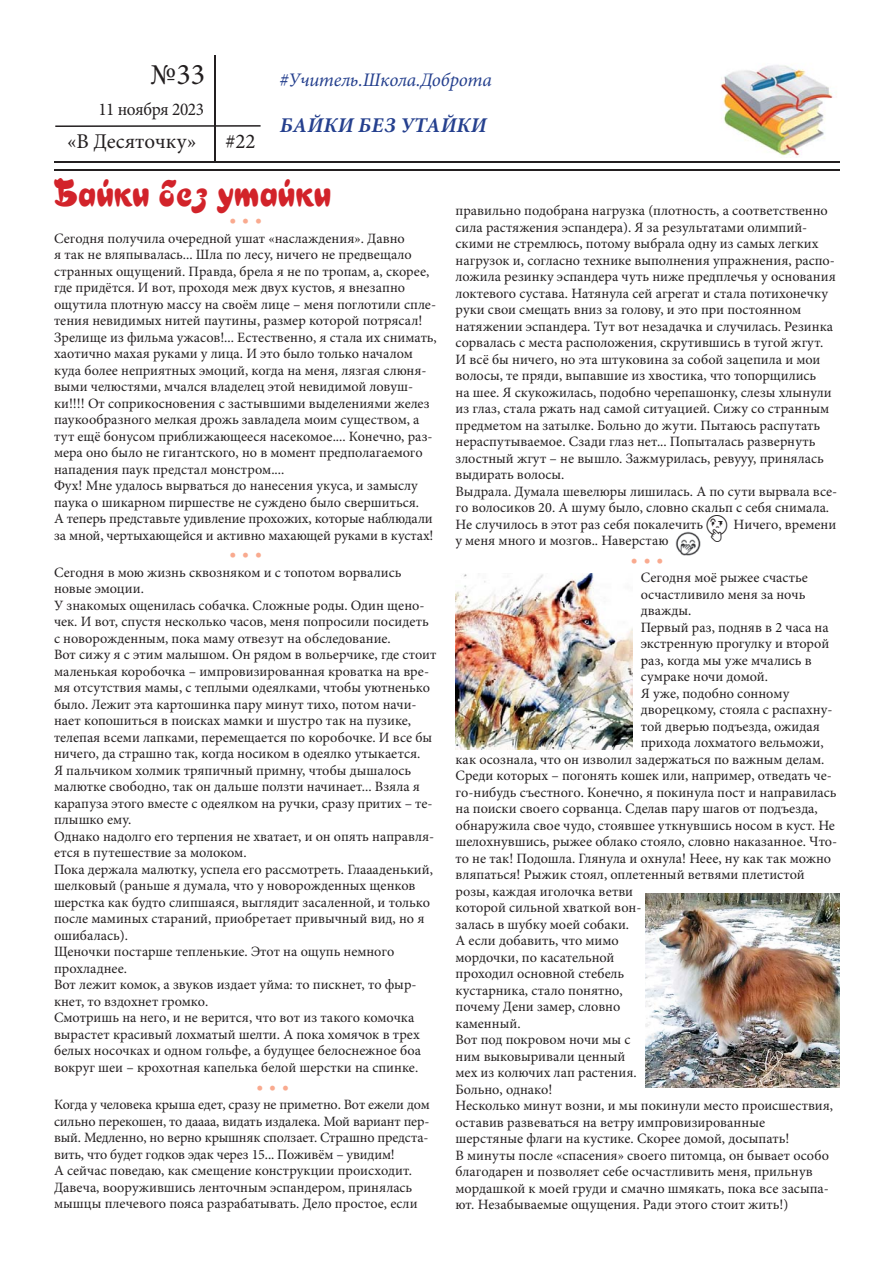
<style>
.page{position:relative;width:893px;height:1263px;background:#fff}
.page>*{position:absolute;margin:0;border:0;box-sizing:border-box;transform-origin:0 0}
.t1{font:39px "Asylbek M29 kz";letter-spacing:-.01em;color:#d2232a}
.t2{font:30px "Minion Pro";color:#231f20}
.t3{font:21px "Minion Pro";color:#231f20}
.t4{font:italic 700 21px "Minion Pro";letter-spacing:.01em;color:#25408e}
.t5{font:italic 19.2px "Minion Pro";letter-spacing:-.01em;color:#25408e}
.t6{font:18px "Minion Pro";letter-spacing:-.02em;color:#231f20;scale:.96 1}
.t7{font:14.25px/16.5px "Minion Pro";color:#231f20}
.t8{font:900 14.25px "Helios";color:#f9aa8f}
.s1{color:#fff}
</style>
<div class="page">
<hr style="left:54px;top:169px;width:785px;height:2px;background:#231f20">
<hr style="left:54px;top:161px;width:785px;height:1px;background:#231f20">
<hr style="left:214px;top:55px;width:2px;height:107px;background:#231f20">
<hr style="left:55px;top:125px;width:206px;height:2px;background:#231f20">
<img style="left:676px;top:531px;width:25px;height:25px">
<img style="left:720px;top:65px;width:117px;height:92px">
<img style="left:455px;top:573px;width:177px;height:177px">
<img style="left:645px;top:894px;width:194px;height:194px">
<h2 class="t2" style="left:150px;top:56px;width:56px">№33</h2>
<p class="t6" style="left:98px;top:98px;width:112px">11 ноября 2023</p>
<h3 class="t5" style="left:280px;top:68px;width:214px">#Учитель.Школа.Доброта</h3>
<h3 class="t4" style="left:280px;top:112px;width:208px">БАЙКИ БЕЗ УТАЙКИ</h3>
<h3 class="t3" style="left:67px;top:128px;width:131px">«В Десяточку»</h3>
<h3 class="t3" style="left:225px;top:128px;width:32px">#22</h3>
<h1 class="t1" style="left:54px;top:170px;width:279px"><span class="s1">Б</span>айки <span class="s1">б</span>ез <span class="s1">у</span>тайки</h1>
<p class="t8" style="left:229px;top:215px;width:34px">· · ·</p>
<p class="t7" style="left:54px;top:229px;width:384px">Сегодня получила очередной ушат «наслаждения». Давно<br>я так не вляпывалась... Шла по лесу, ничего не предвещало странных ощущений. Правда, брела я не по тропам, а, скорее, где придётся. И вот, проходя меж двух кустов, я внезапно ощутила плотную массу на своём лице – меня поглотили спле&shy;тения невидимых нитей паутины, размер которой потрясал!<br>Зрелище из фильма ужасов!... Естественно, я стала их снимать, хаотично махая руками у лица. И это было только началом куда более неприятных эмоций, когда на меня, лязгая слюня&shy;выми челюстями, мчался владелец этой невидимой ловуш&shy;ки!!!! От соприкосновения с застывшими выделениями желез паукообразного мелкая дрожь завладела моим существом, а тут ещё бонусом приближающееся насекомое.... Конечно, раз&shy;мера оно было не гигантского, но в момент предполагаемого нападения паук предстал монстром....<br>Фух! Мне удалось вырваться до нанесения укуса, и замыслу паука о шикарном пиршестве не суждено было свершиться.<br>А теперь представьте удивление прохожих, которые наблюдали за мной, чертыхающейся и активно махающей руками в кустах!</p>
<p class="t8" style="left:229px;top:550px;width:34px">· · ·</p>
<p class="t7" style="left:54px;top:564px;width:384px">Сегодня в мою жизнь сквозняком и с топотом ворвались новые эмоции.<br>У знакомых ощенилась собачка. Сложные роды. Один щено&shy;чек. И вот, спустя несколько часов, меня попросили посидеть с новорожденным, пока маму отвезут на обследование.<br>Вот сижу я с этим малышом. Он рядом в вольерчике, где стоит маленькая коробочка – импровизированная кроватка на вре&shy;мя отсутствия мамы, с теплыми одеялками, чтобы уютненько было. Лежит эта картошинка пару минут тихо, потом начи&shy;нает копошиться в поисках мамки и шустро так на пузике, телепая всеми лапками, перемещается по коробочке. И все бы ничего, да страшно так, когда носиком в одеялко утыкается.<br>Я пальчиком холмик тряпичный примну, чтобы дышалось малютке свободно, так он дальше ползти начинает... Взяла я карапуза этого вместе с одеялком на ручки, сразу притих – те&shy;плышко ему.<br>Однако надолго его терпения не хватает, и он опять направля&shy;ется в путешествие за молоком.<br>Пока держала малютку, успела его рассмотреть. Глаааденький, шелковый (раньше я думала, что у новорожденных щенков шерстка как будто слипшаяся, выглядит засаленной, и только после маминых стараний, приобретает привычный вид, но я ошибалась).<br>Щеночки постарше тепленькие. Этот на ощупь немного прохладнее.<br>Вот лежит комок, а звуков издает уйма: то пискнет, то фыр&shy;кнет, то вздохнет громко.<br>Смотришь на него, и не верится, что вот из такого комочка вырастет красивый лохматый шелти. А пока хомячок в трех белых носочках и одном гольфе, а будущее белоснежное боа вокруг шеи – крохотная капелька белой шерстки на спинке.</p>
<p class="t8" style="left:256px;top:1082px;width:34px">· · ·</p>
<p class="t7" style="left:54px;top:1096px;width:377px">Когда у человека крыша едет, сразу не приметно. Вот ежели дом сильно перекошен, то даааа, видать издалека. Мой вариант пер&shy;вый. Медленно, но верно крышняк сползает. Страшно предста&shy;вить, что будет годков эдак через 15... Поживём – увидим!<br>А сейчас поведаю, как смещение конструкции происходит.<br>Давеча, вооружившись ленточным эспандером, принялась мышцы плечевого пояса разрабатывать. Дело простое, если</p>
<p class="t7" style="left:455px;top:202px;width:383px">правильно подобрана нагрузка (плотность, а соответственно сила растяжения эспандера). Я за результатами олимпий&shy;скими не стремлюсь, потому выбрала одну из самых легких нагрузок и, согласно технике выполнения упражнения, распо&shy;ложила резинку эспандера чуть ниже предплечья у основания локтевого сустава. Натянула сей агрегат и стала потихонечку руки свои смещать вниз за голову, и это при постоянном натяжении эспандера. Тут вот незадачка и случилась. Резинка сорвалась с места расположения, скрутившись в тугой жгут.<br>И всё бы ничего, но эта штуковина за собой зацепила и мои волосы, те пряди, выпавшие из хвостика, что топорщились<br>на шее. Я скукожилась, подобно черепашонку, слезы хлынули из глаз, стала ржать над самой ситуацией. Сижу со странным предметом на затылке. Больно до жути. Пытаюсь распутать нераспутываемое. Сзади глаз нет... Попыталась развернуть злостный жгут – не вышло. Зажмурилась, ревууу, принялась выдирать волосы.<br>Выдрала. Думала шевелюры лишилась. А по сути вырвала все&shy;го волосиков 20. А шуму было, словно скальп с себя снимала.<br>Не случилось в этот раз себя покалечить</p>
<p class="t7" style="left:733px;top:515px;width:104px">Ничего, времени</p>
<p class="t7" style="left:455px;top:532px;width:215px">у меня много и мозгов.. Наверстаю</p>
<p class="t8" style="left:631px;top:555px;width:34px">· · ·</p>
<p class="t7" style="left:641px;top:569px;width:169px">Сегодня моё рыжее счастье</p>
<p class="t7" style="left:641px;top:586px;width:166px">осчастливило меня за ночь</p>
<p class="t7" style="left:641px;top:602px;width:52px">дважды.</p>
<p class="t7" style="left:641px;top:619px;width:189px">Первый раз, подняв в 2 часа на</p>
<p class="t7" style="left:641px;top:635px;width:190px">экстренную прогулку и второй</p>
<p class="t7" style="left:641px;top:652px;width:172px">раз, когда мы уже мчались в</p>
<p class="t7" style="left:641px;top:668px;width:129px">сумраке ночи домой.</p>
<p class="t7" style="left:641px;top:685px;width:150px">Я уже, подобно сонному</p>
<p class="t7" style="left:641px;top:701px;width:193px">дворецкому, стояла с распахну-</p>
<p class="t7" style="left:641px;top:718px;width:181px">той дверью подъезда, ожидая</p>
<p class="t7" style="left:641px;top:734px;width:184px">прихода лохматого вельможи,</p>
<p class="t7" style="left:455px;top:751px;width:370px">как осознала, что он изволил задержаться по важным делам.</p>
<p class="t7" style="left:455px;top:767px;width:378px">Среди которых – погонять кошек или, например, отведать че-</p>
<p class="t7" style="left:455px;top:784px;width:382px">го-нибудь съестного. Конечно, я покинула пост и направилась</p>
<p class="t7" style="left:455px;top:800px;width:364px">на поиски своего сорванца. Сделав пару шагов от подъезда,</p>
<p class="t7" style="left:455px;top:817px;width:381px">обнаружила свое чудо, стоявшее уткнувшись носом в куст. Не</p>
<p class="t7" style="left:455px;top:833px;width:383px">шелохнувшись, рыжее облако стояло, словно наказанное. Что-</p>
<p class="t7" style="left:455px;top:850px;width:377px">то не так! Подошла. Глянула и охнула! Неее, ну как так можно</p>
<p class="t7" style="left:455px;top:866px;width:351px">вляпаться! Рыжик стоял, оплетенный ветвями плетистой</p>
<p class="t7" style="left:455px;top:883px;width:179px">розы, каждая иголочка ветви</p>
<p class="t7" style="left:455px;top:899px;width:187px">которой сильной хваткой вон-</p>
<p class="t7" style="left:455px;top:916px;width:175px">залась в шубку моей собаки.</p>
<p class="t7" style="left:455px;top:932px;width:165px">А если добавить, что мимо</p>
<p class="t7" style="left:455px;top:949px;width:160px">мордочки, по касательной</p>
<p class="t7" style="left:455px;top:965px;width:170px">проходил основной стебель</p>
<p class="t7" style="left:455px;top:982px;width:169px">кустарника, стало понятно,</p>
<p class="t7" style="left:455px;top:998px;width:166px">почему Дени замер, словно</p>
<p class="t7" style="left:455px;top:1015px;width:67px">каменный.</p>
<p class="t7" style="left:455px;top:1031px;width:176px">Вот под покровом ночи мы с</p>
<p class="t7" style="left:455px;top:1048px;width:171px">ним выковыривали ценный</p>
<p class="t7" style="left:455px;top:1064px;width:183px">мех из колючих лап растения.</p>
<p class="t7" style="left:455px;top:1081px;width:98px">Больно, однако!</p>
<p class="t7" style="left:455px;top:1097px;width:379px">Несколько минут возни, и мы покинули место происшествия,</p>
<p class="t7" style="left:455px;top:1114px;width:311px">оставив развеваться на ветру импровизированные</p>
<p class="t7" style="left:455px;top:1130px;width:335px">шерстяные флаги на кустике. Скорее домой, досыпать!</p>
<p class="t7" style="left:455px;top:1147px;width:375px">В минуты после «спасения» своего питомца, он бывает особо</p>
<p class="t7" style="left:455px;top:1163px;width:359px">благодарен и позволяет себе осчастливить меня, прильнув</p>
<p class="t7" style="left:455px;top:1180px;width:375px">мордашкой к моей груди и смачно шмякать, пока все засыпа-</p>
<p class="t7" style="left:455px;top:1196px;width:334px">ют. Незабываемые ощущения. Ради этого стоит жить!)</p>
</div>
